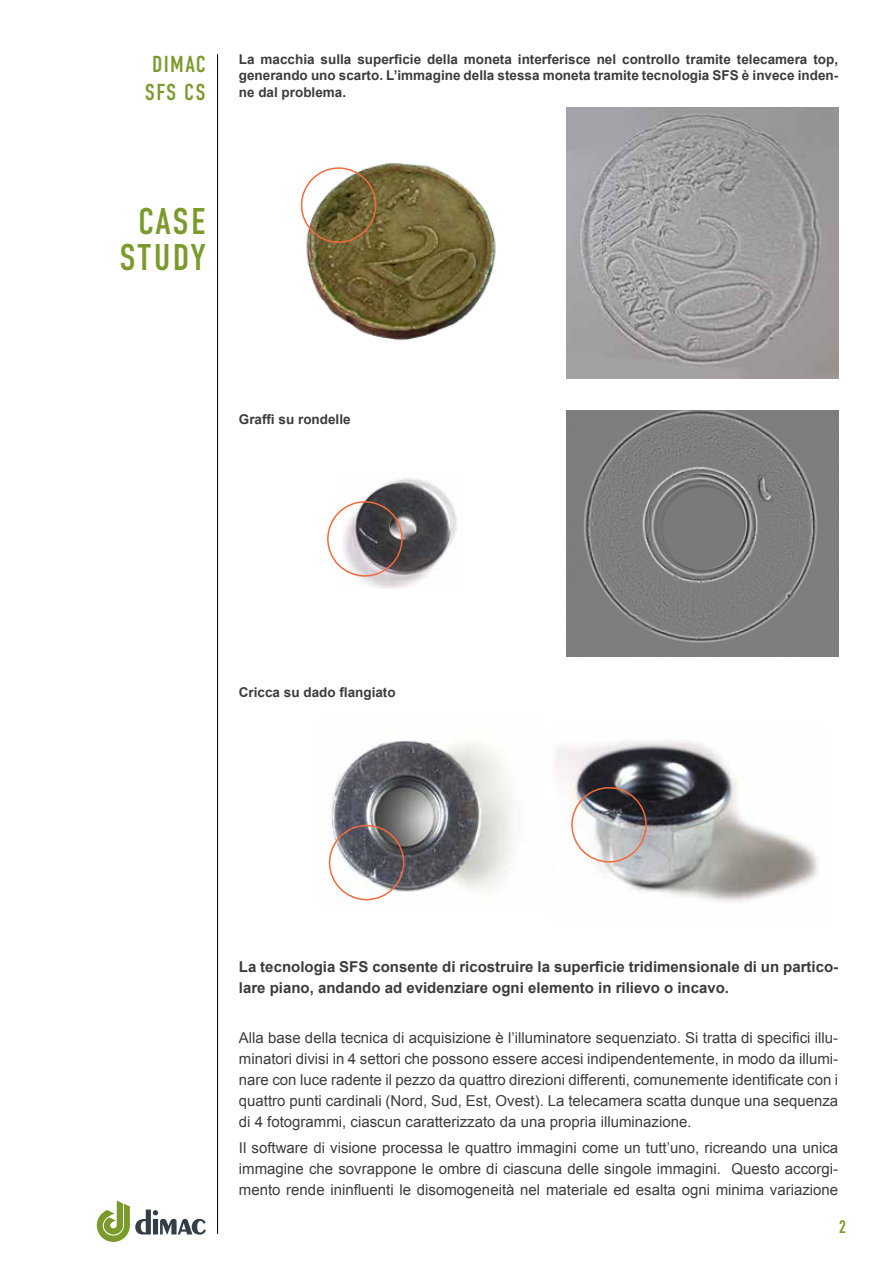
<style>
.page{position:relative;width:893px;height:1263px;background:#fff}
.page>*{position:absolute;margin:0;border:0;box-sizing:border-box;transform-origin:0 0}
.t1{font:37.2px/36.6px "DIN Condensed";letter-spacing:.045em;color:#7a9a2b;text-align:center}
.t2{font:23.1px/27.8px "DIN Condensed";letter-spacing:.06em;color:#7a9a2b;text-align:center}
.t3{font:18px "DIN Condensed";color:#7a9a2b}
.t4{font:15px/21px "Arial";color:#3c3c3b;text-align:justify}
.t5{font:700 15px/21px "Arial";color:#3c3c3b}
.t6{font:700 13.5px/16.5px "Arial";color:#3c3c3b;text-align:justify}
</style>
<div class="page">
<hr style="left:217px;top:54px;width:1px;height:1180px;background:#000">
<svg style="left:97px;top:1200px;width:109px;height:42px"></svg>
<img style="left:566px;top:107px;width:273px;height:271px">
<img style="left:300px;top:163px;width:196px;height:178px">
<img style="left:328px;top:740px;width:182px;height:161px">
<img style="left:555px;top:740px;width:263px;height:162px">
<div style="left:329px;top:825px;width:75px;height:75px;border:2px solid #f46a3a;border-radius:50%"></div>
<div style="left:571px;top:787px;width:76px;height:75px;border:2px solid #f46a3a;border-radius:50%"></div>
<div style="left:301px;top:167px;width:75px;height:76px;border:2px solid #f46a3a;border-radius:50%"></div>
<img style="left:343px;top:478px;width:114px;height:111px">
<div style="left:327px;top:501px;width:76px;height:76px;border:2px solid #f46a3a;border-radius:50%"></div>
<img style="left:566px;top:411px;width:273px;height:245px">
<h2 class="t2" style="left:145px;top:51px;width:62px">DIMAC<br>SFS CS</h2>
<p class="t6" style="left:239px;top:51px;width:601px">La macchia sulla superficie della moneta interferisce nel controllo tramite telecamera top, generando uno scarto. L’immagine della stessa moneta tramite tecnologia SFS è invece inden&shy;ne dal problema.</p>
<h1 class="t1" style="left:119px;top:203px;width:88px">CASE<br>STUDY</h1>
<p class="t6" style="left:239px;top:412px;width:113px">Graffi su rondelle</p>
<p class="t6" style="left:239px;top:685px;width:158px">Cricca su dado flangiato</p>
<p class="t5" style="left:239px;top:956px;width:601px">La tecnologia SFS consente di ricostruire la superficie tridimensionale di un partico&shy;lare piano, andando ad evidenziare ogni elemento in rilievo o incavo.</p>
<p class="t4" style="left:239px;top:1028px;width:601px">Alla base della tecnica di acquisizione è l’illuminatore sequenziato. Si tratta di specifici illu&shy;minatori divisi in 4 settori che possono essere accesi indipendentemente, in modo da illumi&shy;nare con luce radente il pezzo da quattro direzioni differenti, comunemente identificate con i quattro punti cardinali (Nord, Sud, Est, Ovest). La telecamera scatta dunque una sequenza di 4 fotogrammi, ciascun caratterizzato da una propria illuminazione.</p>
<p class="t4" style="left:239px;top:1137px;width:601px">Il software di visione processa le quattro immagini come un tutt’uno, ricreando una unica immagine che sovrappone le ombre di ciascuna delle singole immagini. Questo accorgi&shy;mento rende ininfluenti le disomogeneità nel materiale ed esalta ogni minima variazione</p>
<p class="t3" style="left:839px;top:1217px;width:9px">2</p>
</div>
